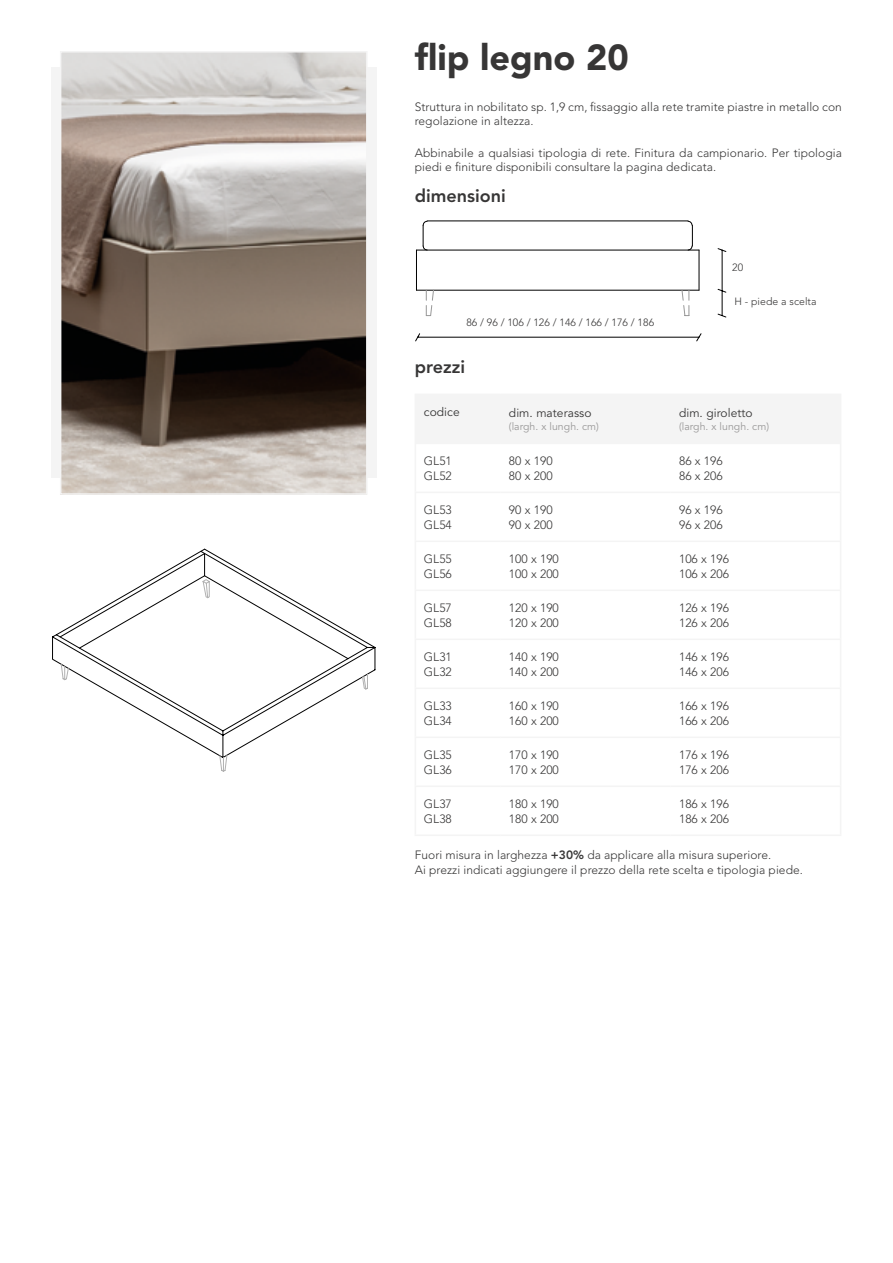
<style>
.page{position:relative;width:893px;height:1263px;background:#fff}
.page>*{position:absolute;margin:0;border:0;box-sizing:border-box;transform-origin:0 0}
.t1{font:900 36px "Avenir LT Std";color:#373636}
.t2{font:800 18px "Avenir LT Std";color:#373636}
.t3{font:300 12px/14.4px "Avenir LT Std";letter-spacing:.005em;color:#373636}
.t4{font:12px "Avenir LT Std";letter-spacing:.005em;color:#373636}
.t5{font:300 10.5px "Avenir LT Std";letter-spacing:.005em;color:#373636}
.t6{font:10.5px "Avenir LT Std";letter-spacing:.005em;color:#999898}
.s1{font-weight:800}
</style>
<div class="page">
<div style="left:51px;top:68px;width:325px;height:410px;background:#f4f4f4"></div>
<img style="left:63px;top:54px;width:302px;height:438px">
<div style="left:60px;top:51px;width:308px;height:444px;border:2px solid #f4f4f4"></div>
<svg style="left:52px;top:549px;width:324px;height:126px"></svg>
<svg style="left:61px;top:579px;width:307px;height:193px"></svg>
<svg style="left:56px;top:548px;width:149px;height:101px"></svg>
<svg style="left:416px;top:220px;width:311px;height:98px"></svg>
<svg style="left:415px;top:333px;width:287px;height:9px"></svg>
<div style="left:416px;top:395px;width:424px;height:48px;background:#f4f4f4"></div>
<hr style="left:415px;top:394px;width:85px;height:1px;background:#f4f4f4">
<hr style="left:415px;top:395px;width:1px;height:48px;background:#f4f4f4">
<hr style="left:500px;top:394px;width:170px;height:1px;background:#f4f4f4">
<hr style="left:500px;top:395px;width:1px;height:48px;background:#f4f4f4">
<hr style="left:670px;top:394px;width:171px;height:1px;background:#f4f4f4">
<hr style="left:415px;top:443px;width:85px;height:1px;background:#f4f4f4">
<hr style="left:500px;top:443px;width:170px;height:1px;background:#f4f4f4">
<hr style="left:670px;top:443px;width:171px;height:1px;background:#f4f4f4">
<hr style="left:415px;top:444px;width:1px;height:48px;background:#f4f4f4">
<hr style="left:840px;top:444px;width:1px;height:48px;background:#f4f4f4">
<hr style="left:415px;top:492px;width:85px;height:1px;background:#f4f4f4">
<hr style="left:415px;top:493px;width:1px;height:48px;background:#f4f4f4">
<hr style="left:500px;top:492px;width:170px;height:1px;background:#f4f4f4">
<hr style="left:670px;top:492px;width:171px;height:1px;background:#f4f4f4">
<hr style="left:840px;top:493px;width:1px;height:48px;background:#f4f4f4">
<hr style="left:415px;top:541px;width:85px;height:1px;background:#f4f4f4">
<hr style="left:415px;top:542px;width:1px;height:48px;background:#f4f4f4">
<hr style="left:500px;top:541px;width:170px;height:1px;background:#f4f4f4">
<hr style="left:670px;top:541px;width:171px;height:1px;background:#f4f4f4">
<hr style="left:840px;top:542px;width:1px;height:48px;background:#f4f4f4">
<hr style="left:415px;top:590px;width:85px;height:1px;background:#f4f4f4">
<hr style="left:415px;top:591px;width:1px;height:47px;background:#f4f4f4">
<hr style="left:500px;top:590px;width:170px;height:1px;background:#f4f4f4">
<hr style="left:670px;top:590px;width:171px;height:1px;background:#f4f4f4">
<hr style="left:840px;top:591px;width:1px;height:47px;background:#f4f4f4">
<hr style="left:415px;top:638px;width:85px;height:2px;background:#f4f4f4">
<hr style="left:415px;top:640px;width:1px;height:47px;background:#f4f4f4">
<hr style="left:500px;top:638px;width:170px;height:2px;background:#f4f4f4">
<hr style="left:670px;top:638px;width:171px;height:2px;background:#f4f4f4">
<hr style="left:840px;top:640px;width:1px;height:47px;background:#f4f4f4">
<hr style="left:415px;top:687px;width:85px;height:2px;background:#f4f4f4">
<hr style="left:415px;top:689px;width:1px;height:47px;background:#f4f4f4">
<hr style="left:500px;top:687px;width:170px;height:2px;background:#f4f4f4">
<hr style="left:670px;top:687px;width:171px;height:2px;background:#f4f4f4">
<hr style="left:840px;top:689px;width:1px;height:47px;background:#f4f4f4">
<hr style="left:415px;top:736px;width:85px;height:2px;background:#f4f4f4">
<hr style="left:415px;top:738px;width:1px;height:47px;background:#f4f4f4">
<hr style="left:500px;top:736px;width:170px;height:2px;background:#f4f4f4">
<hr style="left:670px;top:736px;width:171px;height:2px;background:#f4f4f4">
<hr style="left:840px;top:738px;width:1px;height:47px;background:#f4f4f4">
<hr style="left:415px;top:785px;width:85px;height:2px;background:#f4f4f4">
<hr style="left:415px;top:787px;width:1px;height:47px;background:#f4f4f4">
<hr style="left:500px;top:785px;width:170px;height:2px;background:#f4f4f4">
<hr style="left:670px;top:785px;width:171px;height:2px;background:#f4f4f4">
<hr style="left:840px;top:787px;width:1px;height:47px;background:#f4f4f4">
<hr style="left:415px;top:834px;width:85px;height:2px;background:#f4f4f4">
<hr style="left:500px;top:834px;width:170px;height:2px;background:#f4f4f4">
<hr style="left:670px;top:834px;width:171px;height:2px;background:#f4f4f4">
<hr style="left:670px;top:395px;width:1px;height:48px;background:#f4f4f4">
<hr style="left:840px;top:395px;width:1px;height:48px;background:#f4f4f4">
<h1 class="t1" style="left:415px;top:36px;width:215px">flip legno 20</h1>
<p class="t3" style="left:415px;top:100px;width:429px">Struttura in nobilitato sp. 1,9 cm, fissaggio alla rete tramite piastre in metallo con regolazione in altezza.</p>
<p class="t3" style="left:415px;top:146px;width:429px">Abbinabile a qualsiasi tipologia di rete. Finitura da campionario. Per tipologia piedi e finiture disponibili consultare la pagina dedicata.</p>
<h2 class="t2" style="left:415px;top:185px;width:93px">dimensioni</h2>
<p class="t5" style="left:466px;top:316px;width:189px">86 / 96 / 106 / 126 / 146 / 166 / 176 / 186</p>
<h2 class="t2" style="left:415px;top:356px;width:52px">prezzi</h2>
<p class="t4" style="left:424px;top:405px;width:37px">codice</p>
<p class="t4" style="left:509px;top:406px;width:84px">dim. materasso</p>
<p class="t6" style="left:509px;top:420px;width:92px">(largh. x lungh. cm)</p>
<p class="t5" style="left:732px;top:261px;width:12px">20</p>
<p class="t5" style="left:734px;top:295px;width:84px">H - piede a scelta</p>
<p class="t4" style="left:679px;top:406px;width:75px">dim. giroletto</p>
<p class="t6" style="left:679px;top:420px;width:92px">(largh. x lungh. cm)</p>
<p class="t3" style="left:424px;top:454px;width:29px">GL51<br>GL52</p>
<p class="t3" style="left:509px;top:454px;width:45px">80 x 190<br>80 x 200</p>
<p class="t3" style="left:679px;top:454px;width:45px">86 x 196<br>86 x 206</p>
<p class="t3" style="left:424px;top:503px;width:29px">GL53<br>GL54</p>
<p class="t3" style="left:509px;top:503px;width:45px">90 x 190<br>90 x 200</p>
<p class="t3" style="left:679px;top:503px;width:45px">96 x 196<br>96 x 206</p>
<p class="t3" style="left:424px;top:552px;width:29px">GL55<br>GL56</p>
<p class="t3" style="left:509px;top:552px;width:51px">100 x 190<br>100 x 200</p>
<p class="t3" style="left:679px;top:552px;width:51px">106 x 196<br>106 x 206</p>
<p class="t3" style="left:424px;top:601px;width:29px">GL57<br>GL58</p>
<p class="t3" style="left:509px;top:601px;width:51px">120 x 190<br>120 x 200</p>
<p class="t3" style="left:679px;top:601px;width:51px">126 x 196<br>126 x 206</p>
<p class="t3" style="left:424px;top:650px;width:29px">GL31<br>GL32</p>
<p class="t3" style="left:509px;top:650px;width:51px">140 x 190<br>140 x 200</p>
<p class="t3" style="left:679px;top:650px;width:51px">146 x 196<br>146 x 206</p>
<p class="t3" style="left:424px;top:699px;width:29px">GL33<br>GL34</p>
<p class="t3" style="left:509px;top:699px;width:51px">160 x 190<br>160 x 200</p>
<p class="t3" style="left:679px;top:699px;width:51px">166 x 196<br>166 x 206</p>
<p class="t3" style="left:424px;top:748px;width:29px">GL35<br>GL36</p>
<p class="t3" style="left:509px;top:748px;width:51px">170 x 190<br>170 x 200</p>
<p class="t3" style="left:679px;top:748px;width:51px">176 x 196<br>176 x 206</p>
<p class="t3" style="left:424px;top:797px;width:29px">GL37<br>GL38</p>
<p class="t3" style="left:509px;top:797px;width:51px">180 x 190<br>180 x 200</p>
<p class="t3" style="left:679px;top:797px;width:51px">186 x 196<br>186 x 206</p>
<p class="t3" style="left:415px;top:848px;width:390px">Fuori misura in larghezza <span class="s1">+30%</span> da applicare alla misura superiore.<br>Ai prezzi indicati aggiungere il prezzo della rete scelta e tipologia piede.</p>
</div>
